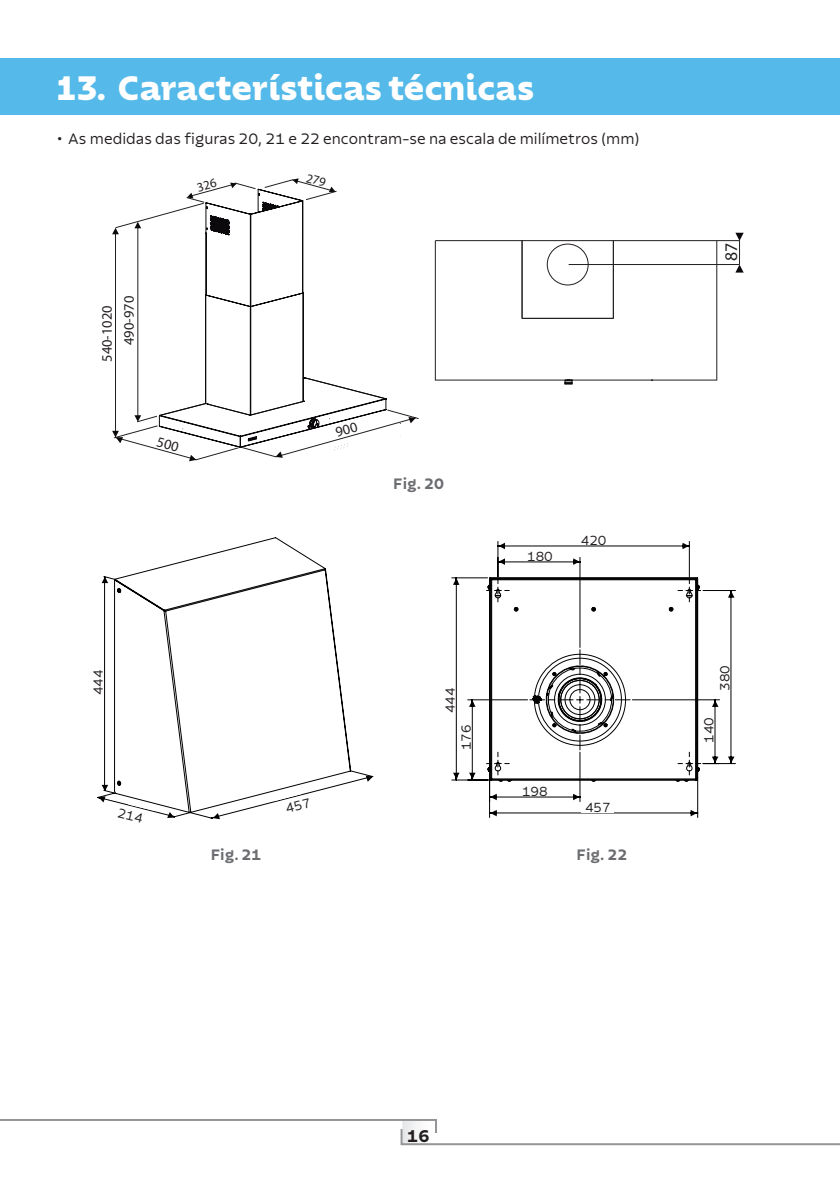
<style>
.page{position:relative;width:840px;height:1191px;background:#fff}
.page>*{position:absolute;margin:0;border:0;box-sizing:border-box;transform-origin:0 0}
.Títulos_TDC_port{font:800 36px "Tramontina Titulos";color:#fff}
.t1{font:700 18px "Tramontina Textos";color:#231f20}
.t2{font:300 17.8px "Frutiger LT Pro";color:#231f20}
.t3{font:300 16px "Tramontina Textos";color:#231f20}
.t4{font:700 16px "Tramontina Textos";color:#6c6d70}
.t5{font:300 14.4px/21.8px "Frutiger LT Pro";color:#231f20}
.t6{font:300 14px "Tramontina Textos";color:#231f20}
.t7{font:4.4px "Helvetica";color:#231f20}
</style>
<div class="page">
<svg style="left:0;top:1119px;width:839px;height:27px"></svg>
<div style="left:0;top:58px;width:839px;height:57px;background:#55bae9"></div>
<svg style="left:451px;top:541px;width:284px;height:277px"></svg>
<div style="left:577px;top:533px;width:32px;height:12px;background:#fff"></div>
<div style="left:523px;top:549px;width:33px;height:12px;background:#fff"></div>
<div style="left:443px;top:684px;width:11px;height:33px;background:#fff"></div>
<div style="left:459px;top:721px;width:12px;height:33px;background:#fff"></div>
<div style="left:701px;top:713px;width:12px;height:33px;background:#fff"></div>
<div style="left:717px;top:661px;width:12px;height:33px;background:#fff"></div>
<div style="left:518px;top:784px;width:33px;height:12px;background:#fff"></div>
<div style="left:581px;top:800px;width:33px;height:12px;background:#fff"></div>
<svg style="left:498px;top:543px;width:6px;height:6px"></svg>
<svg style="left:498px;top:558px;width:6px;height:7px"></svg>
<svg style="left:573px;top:558px;width:6px;height:7px"></svg>
<svg style="left:682px;top:543px;width:6px;height:6px"></svg>
<svg style="left:727px;top:591px;width:7px;height:6px"></svg>
<svg style="left:727px;top:756px;width:7px;height:7px"></svg>
<svg style="left:711px;top:756px;width:7px;height:7px"></svg>
<svg style="left:690px;top:810px;width:6px;height:6px"></svg>
<svg style="left:490px;top:810px;width:6px;height:6px"></svg>
<svg style="left:490px;top:793px;width:6px;height:7px"></svg>
<svg style="left:453px;top:772px;width:6px;height:7px"></svg>
<svg style="left:469px;top:700px;width:6px;height:7px"></svg>
<svg style="left:469px;top:772px;width:6px;height:7px"></svg>
<svg style="left:452px;top:578px;width:7px;height:7px"></svg>
<svg style="left:572px;top:793px;width:7px;height:7px"></svg>
<svg style="left:711px;top:700px;width:7px;height:7px"></svg>
<svg style="left:126px;top:537px;width:201px;height:39px"></svg>
<svg style="left:97px;top:576px;width:276px;height:242px"></svg>
<div style="left:91px;top:658px;width:12px;height:49px;background:#fff"></div>
<svg style="left:102px;top:577px;width:6px;height:6px"></svg>
<svg style="left:167px;top:812px;width:7px;height:6px"></svg>
<svg style="left:213px;top:813px;width:7px;height:6px"></svg>
<svg style="left:365px;top:775px;width:7px;height:7px"></svg>
<svg style="left:205px;top:189px;width:132px;height:103px"></svg>
<hr style="left:435px;top:380px;width:281px;height:1px;background:#231f20">
<hr style="left:522px;top:318px;width:90px;height:1px;background:#231f20">
<hr style="left:435px;top:241px;width:1px;height:139px;background:#231f20">
<hr style="left:435px;top:240px;width:304px;height:1px;background:#231f20">
<hr style="left:521px;top:241px;width:1px;height:77px;background:#231f20">
<hr style="left:612px;top:241px;width:1px;height:77px;background:#231f20">
<hr style="left:716px;top:241px;width:1px;height:139px;background:#231f20">
<div style="left:546px;top:244px;width:42px;height:41px;border:1px solid #231f20;border-radius:50%"></div>
<hr style="left:568px;top:264px;width:171px;height:1px;background:#231f20">
<svg style="left:735px;top:233px;width:8px;height:39px"></svg>
<svg style="left:564px;top:380px;width:8px;height:5px"></svg>
<hr style="left:115px;top:232px;width:1px;height:205px;background:#231f20">
<hr style="left:137px;top:225px;width:1px;height:192px;background:#231f20">
<svg style="left:98px;top:785px;width:59px;height:33px"></svg>
<svg style="left:272px;top:787px;width:43px;height:27px"></svg>
<svg style="left:112px;top:292px;width:307px;height:169px"></svg>
<svg style="left:264px;top:178px;width:72px;height:22px"></svg>
<svg style="left:112px;top:182px;width:144px;height:52px"></svg>
<p class="Títulos_TDC_port" style="left:57px;top:68px;width:479px">13. Características técnicas</p>
<p class="t3" style="left:57px;top:130px;width:583px">• As medidas das figuras 20, 21 e 22 encontram-se na escala de milímetros (mm)</p>
<p class="t5" style="left:96px;top:345px;width:50px;text-indent:-17px;rotate:-90deg">540-1020<br>490-970</p>
<p class="t6" style="left:91px;top:695px;width:27px;rotate:-90deg">444</p>
<p class="t4" style="left:393px;top:475px;width:52px">Fig. 20</p>
<p class="t6" style="left:442px;top:713px;width:27px;rotate:-90deg">444</p>
<p class="t6" style="left:527px;top:549px;width:27px">180</p>
<p class="t6" style="left:580px;top:532px;width:27px">420</p>
<p class="t2" style="left:719px;top:261px;width:20px;rotate:-90deg">87</p>
<p class="t7" style="left:733px;top:256px;width:6px;rotate:-90deg">87</p>
<p class="t6" style="left:717px;top:691px;width:27px;rotate:-90deg">380</p>
<p class="t6" style="left:459px;top:750px;width:27px;rotate:-90deg">176</p>
<p class="t6" style="left:701px;top:743px;width:27px;rotate:-90deg">140</p>
<p class="t6" style="left:521px;top:784px;width:27px">198</p>
<p class="t6" style="left:584px;top:800px;width:27px">457</p>
<p class="t4" style="left:211px;top:846px;width:52px">Fig. 21</p>
<p class="t4" style="left:576px;top:846px;width:52px">Fig. 22</p>
<p class="t1" style="left:407px;top:1125px;width:24px">16</p>
</div>
